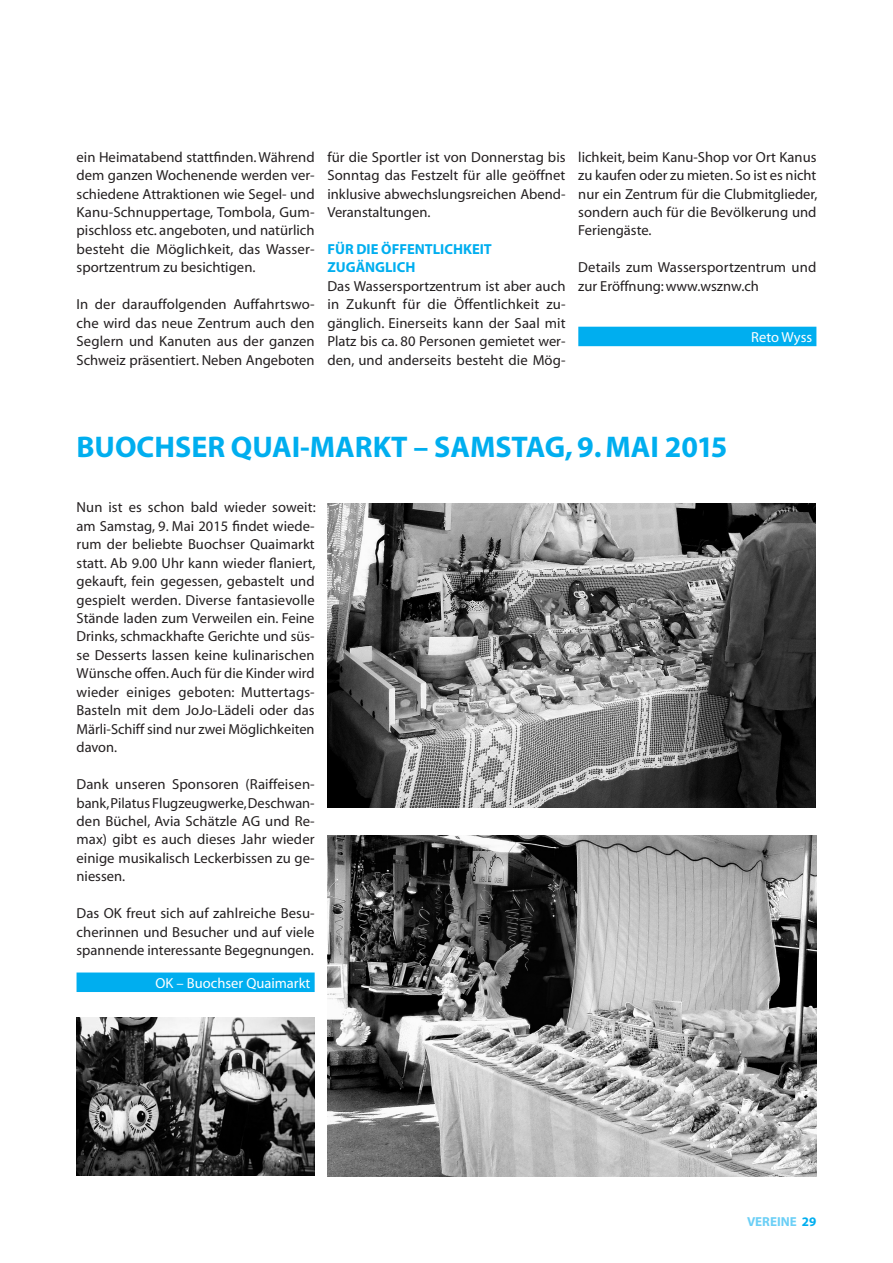
<style>
.page{position:relative;width:893px;height:1263px;background:#fff}
.page>*{position:absolute;margin:0;border:0;box-sizing:border-box;transform-origin:0 0}
.t1{font:700 30px "Myriad";color:#00aeef}
.t2{font:14.55px/18.5px "Myriad";color:#231f20;text-align:justify}
.t3{font:700 14.55px/18.5px "Myriad";color:#00aeef}
.t4{font:14.55px "Myriad";color:#fff}
.t5{font:700 13.05px "Myriad";color:#6bcff6}
.s1{color:#00aeef}
</style>
<div class="page">
<div style="left:77px;top:972px;width:238px;height:20px;background:#00aeef"></div>
<div style="left:578px;top:327px;width:238px;height:19px;background:#00aeef"></div>
<img style="left:77px;top:1018px;width:238px;height:158px">
<img style="left:327px;top:836px;width:489px;height:340px">
<img style="left:327px;top:504px;width:489px;height:303px">
<p class="t2" style="left:77px;top:148px;width:240px">ein Heimatabend stattfinden. Während dem ganzen Wochenende werden ver&shy;schiedene Attraktionen wie Segel- und Kanu-Schnuppertage, Tombola, Gum&shy;pischloss etc. angeboten, und natürlich besteht die Möglichkeit, das Wasser&shy;sportzentrum zu besichtigen.</p>
<p class="t2" style="left:77px;top:296px;width:240px">In der darauffolgenden Auffahrtswo&shy;che wird das neue Zentrum auch den Seglern und Kanuten aus der ganzen Schweiz präsentiert. Neben Angeboten</p>
<p class="t2" style="left:327px;top:148px;width:240px">für die Sportler ist von Donnerstag bis Sonntag das Festzelt für alle geöffnet inklusive abwechslungsreichen Abend-Veranstaltungen.</p>
<p class="t3" style="left:327px;top:240px;width:166px">FÜR DIE ÖFFENTLICHKEIT<br>ZUGÄNGLICH</p>
<p class="t2" style="left:327px;top:277px;width:240px">Das Wassersportzentrum ist aber auch in Zukunft für die Öffentlichkeit zu&shy;gänglich. Einerseits kann der Saal mit Platz bis ca. 80 Personen gemietet wer&shy;den, und anderseits besteht die Mög-</p>
<p class="t2" style="left:578px;top:148px;width:241px">lichkeit, beim Kanu-Shop vor Ort Kanus zu kaufen oder zu mieten. So ist es nicht nur ein Zentrum für die Clubmitglieder, sondern auch für die Bevölkerung und Feriengäste.</p>
<p class="t2" style="left:578px;top:259px;width:240px">Details zum Wassersportzentrum und zur Eröffnung: www.wsznw.ch</p>
<p class="t4" style="left:751px;top:330px;width:63px">Reto Wyss</p>
<h1 class="t1" style="left:77px;top:431px;width:653px">BUOCHSER QUAI-MARKT – SAMSTAG, 9. MAI 2015</h1>
<p class="t2" style="left:77px;top:499px;width:241px">Nun ist es schon bald wieder soweit: am Samstag, 9. Mai 2015 findet wiede&shy;rum der beliebte Buochser Quaimarkt statt. Ab 9.00 Uhr kann wieder flaniert, gekauft, fein gegessen, gebastelt und gespielt werden. Diverse fantasievolle Stände laden zum Verweilen ein. Feine Drinks, schmackhafte Gerichte und süs&shy;se Desserts lassen keine kulinarischen Wünsche offen. Auch für die Kinder wird wieder einiges geboten: Muttertags-Basteln mit dem JoJo-Lädeli oder das Märli-Schiff sind nur zwei Möglichkeiten davon.</p>
<p class="t2" style="left:77px;top:775px;width:240px">Dank unseren Sponsoren (Raiffeisen&shy;bank, Pilatus Flugzeugwerke, Deschwan&shy;den Büchel, Avia Schätzle AG und Re&shy;max) gibt es auch dieses Jahr wieder einige musikalisch Leckerbissen zu ge&shy;niessen.</p>
<p class="t2" style="left:77px;top:905px;width:240px">Das OK freut sich auf zahlreiche Besu&shy;cherinnen und Besucher und auf viele spannende interessante Begegnungen.</p>
<p class="t4" style="left:156px;top:975px;width:156px">OK – Buochser Quaimarkt</p>
<p class="t5" style="left:747px;top:1215px;width:71px">VEREINE <span class="s1">29</span></p>
</div>
